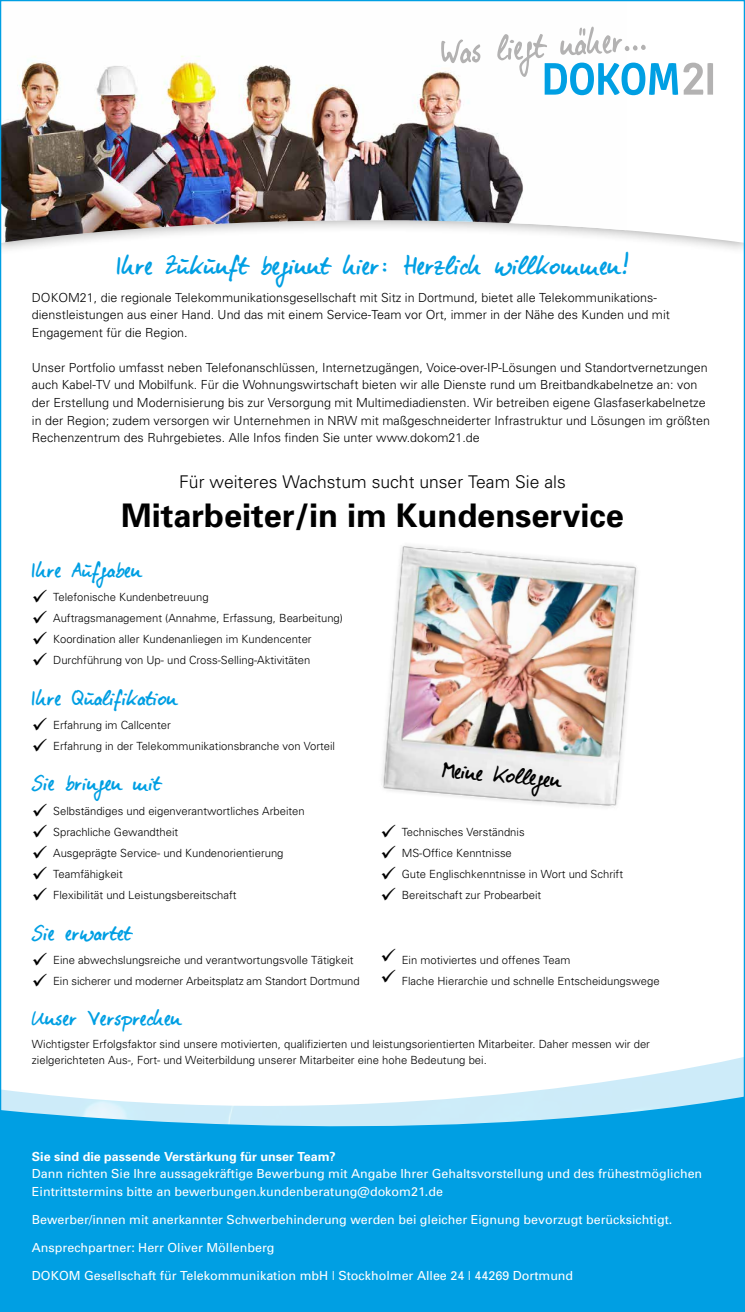
<style>
.page{position:relative;width:745px;height:1312px;background:#fff}
.page>*{position:absolute;margin:0;border:0;box-sizing:border-box;transform-origin:0 0}
.t1{font:700 32.5px "Univers";color:#000}
.t2{font:27.5px "Elisabethvonelm";color:#009fe3}
.t3{font:23.38px "Elisabethvonelm";color:#000}
.t4{font:22.5px "Elisabethvonelm";color:#009fe3}
.t5{font:300 17.5px "Univers";color:#000}
.t6{font:300 12.5px/17.5px "Univers";color:#000}
.t7{font:12.5px/17.5px "Univers";color:#fff}
.t8{font:700 12.5px "Univers";color:#fff}
.t9{font:300 11.25px/15.6px "Univers";color:#000}
</style>
<div class="page">
<svg style="left:626px;top:62px;width:116px;height:181px"></svg>
<img style="left:2px;top:26px;width:624px;height:217px">
<svg style="left:440px;top:39px;width:40px;height:24px"></svg>
<svg style="left:496px;top:27px;width:181px;height:68px"></svg>
<svg style="left:683px;top:63px;width:29px;height:32px"></svg>
<img style="left:382px;top:546px;width:255px;height:261px">
<img style="left:2px;top:1057px;width:740px;height:37px">
<svg style="left:2px;top:1094px;width:740px;height:215px;background:#19a8e5"></svg>
<h2 class="t2" style="left:117px;top:248px;width:512px">Ihre Zukunft beginnt hier: Herzlich willkommen!</h2>
<p class="t6" style="left:32px;top:288px;width:639px">DOKOM21, die regionale Telekommunikationsgesellschaft mit Sitz in Dortmund, bietet alle Telekommunikations&shy;dienstleistungen aus einer Hand. Und das mit einem Service-Team vor Ort, immer in der Nähe des Kunden und mit<br>Engagement für die Region.</p>
<p class="t6" style="left:32px;top:358px;width:679px">Unser Portfolio umfasst neben Telefonanschlüssen, Internetzugängen, Voice-over-IP-Lösungen und Standortvernetzungen auch Kabel-TV und Mobilfunk. Für die Wohnungswirtschaft bieten wir alle Dienste rund um Breitbandkabelnetze an: von der Erstellung und Modernisierung bis zur Versorgung mit Multimediadiensten. Wir betreiben eigene Glasfaserkabelnetze in der Region; zudem versorgen wir Unternehmen in NRW mit maßgeschneiderter Infrastruktur und Lösungen im größten Rechenzentrum des Ruhrgebietes. Alle Infos finden Sie unter www.dokom21.de</p>
<h3 class="t5" style="left:179px;top:470px;width:388px">Für weiteres Wachstum sucht unser Team Sie als</h3>
<h1 class="t1" style="left:121px;top:494px;width:504px">Mitarbeiter/in im Kundenservice</h1>
<h3 class="t4" style="left:32px;top:555px;width:111px">Ihre Aufgaben</h3>
<p class="t9" style="left:32px;top:589px;width:178px">✓ Telefonische Kundenbetreuung</p>
<p class="t9" style="left:32px;top:610px;width:312px">✓ Auftragsmanagement (Annahme, Erfassung, Bearbeitung)</p>
<p class="t9" style="left:32px;top:631px;width:281px">✓ Koordination aller Kundenanliegen im Kundencenter</p>
<p class="t9" style="left:32px;top:652px;width:280px">✓ Durchführung von Up- und Cross-Selling-Aktivitäten</p>
<h3 class="t4" style="left:32px;top:683px;width:147px">Ihre Qualifikation</h3>
<p class="t9" style="left:32px;top:716px;width:140px">✓ Erfahrung im Callcenter</p>
<p class="t9" style="left:32px;top:738px;width:304px">✓ Erfahrung in der Telekommunikationsbranche von Vorteil</p>
<h3 class="t4" style="left:32px;top:769px;width:130px">Sie bringen mit</h3>
<p class="t9" style="left:32px;top:802px;width:274px">✓ Selbständiges und eigenverantwortliches Arbeiten</p>
<p class="t9" style="left:32px;top:823px;width:148px">✓ Sprachliche Gewandtheit</p>
<p class="t9" style="left:32px;top:844px;width:253px">✓ Ausgeprägte Service- und Kundenorientierung</p>
<p class="t9" style="left:32px;top:865px;width:92px">✓ Teamfähigkeit</p>
<p class="t9" style="left:32px;top:886px;width:206px">✓ Flexibilität und Leistungsbereitschaft</p>
<h3 class="t3" style="left:444px;top:754px;width:120px;rotate:5deg">Meine Kollegen</h3>
<p class="t9" style="left:380px;top:823px;width:146px">✓ Technisches Verständnis</p>
<p class="t9" style="left:380px;top:844px;width:133px">✓ MS-Office Kenntnisse</p>
<p class="t9" style="left:380px;top:865px;width:244px">✓ Gute Englischkenntnisse in Wort und Schrift</p>
<p class="t9" style="left:380px;top:886px;width:162px">✓ Bereitschaft zur Probearbeit</p>
<h3 class="t4" style="left:32px;top:918px;width:101px">Sie erwartet</h3>
<p class="t9" style="left:32px;top:951px;width:323px">✓ Eine abwechslungsreiche und verantwortungsvolle Tätigkeit</p>
<p class="t9" style="left:32px;top:972px;width:329px">✓ Ein sicherer und moderner Arbeitsplatz am Standort Dortmund</p>
<p class="t9" style="left:380px;top:951px;width:191px">✓ Ein motiviertes und offenes Team</p>
<p class="t9" style="left:380px;top:972px;width:280px">✓ Flache Hierarchie und schnelle Entscheidungswege</p>
<h3 class="t4" style="left:32px;top:1004px;width:151px">Unser Versprechen</h3>
<p class="t9" style="left:32px;top:1035px;width:619px">Wichtigster Erfolgsfaktor sind unsere motivierten, qualifizierten und leistungsorientierten Mitarbeiter. Daher messen wir der zielgerichteten Aus-, Fort- und Weiterbildung unserer Mitarbeiter eine hohe Bedeutung bei.</p>
<p class="t8" style="left:32px;top:1147px;width:305px">Sie sind die passende Verstärkung für unser Team?</p>
<p class="t7" style="left:32px;top:1164px;width:671px">Dann richten Sie Ihre aussagekräftige Bewerbung mit Angabe Ihrer Gehaltsvorstellung und des frühestmöglichen<br>Eintrittstermins bitte an bewerbungen.kundenberatung@dokom21.de</p>
<p class="t7" style="left:32px;top:1209px;width:641px">Bewerber/innen mit anerkannter Schwerbehinderung werden bei gleicher Eignung bevorzugt berücksichtigt.</p>
<p class="t7" style="left:32px;top:1238px;width:244px">Ansprechpartner: Herr Oliver Möllenberg</p>
<p class="t7" style="left:32px;top:1266px;width:542px">DOKOM Gesellschaft für Telekommunikation mbH | Stockholmer Allee 24 | 44269 Dortmund</p>
</div>
